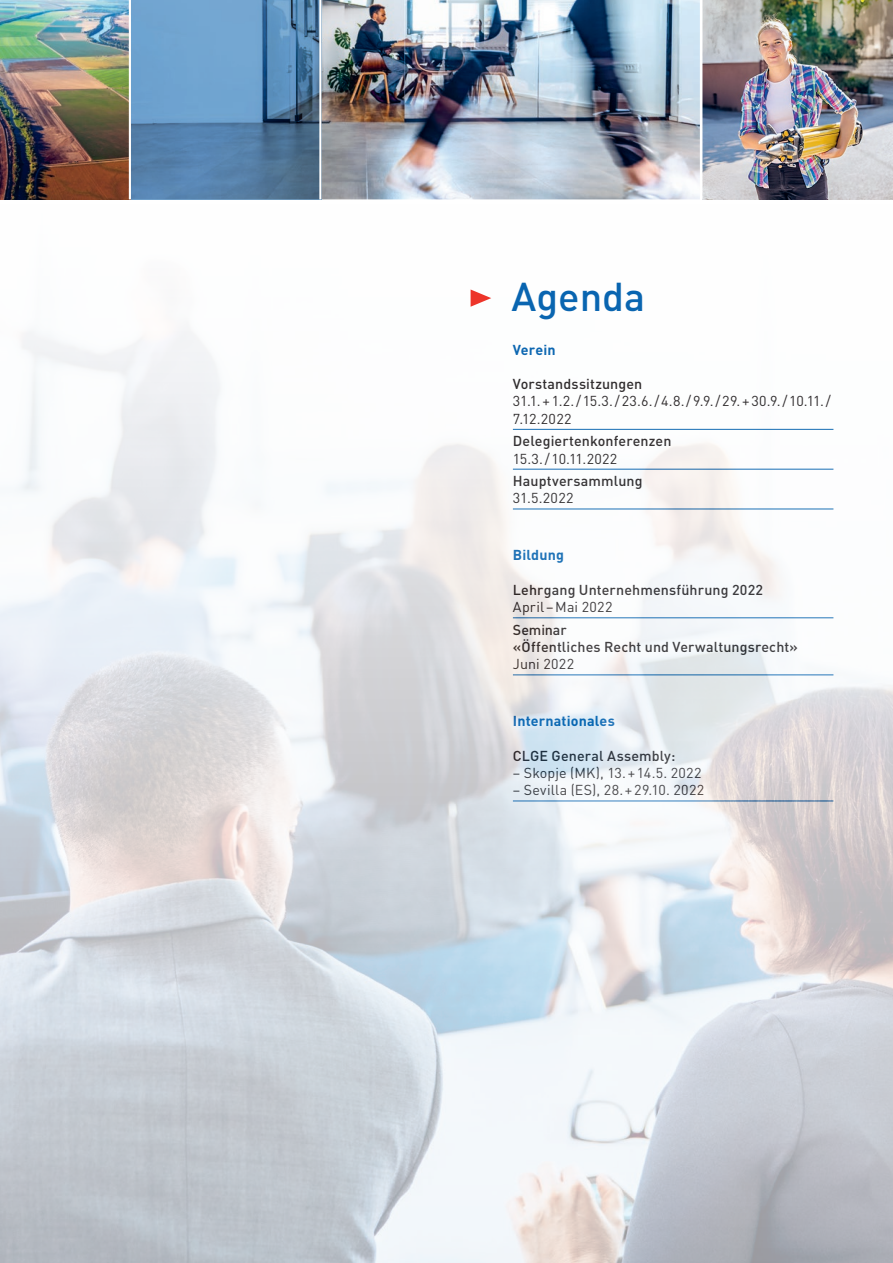
<style>
.page{position:relative;width:893px;height:1263px;background:#fff}
.page>*{position:absolute;margin:0;border:0;box-sizing:border-box;transform-origin:0 0}
.t1{font:500 39.75px "DIN";color:#0160ae}
.t2{font:500 14.25px/17.2px "DIN";letter-spacing:.01em;color:#231f20}
.t3{font:14.25px/17.2px "DIN";letter-spacing:.02em;color:#231f20}
.t4{font:700 14.25px "DIN";letter-spacing:.01em;color:#0160ae}
.t5{font:14.25px "DIN";letter-spacing:-.005em;color:#231f20}
</style>
<div class="page">
<img style="left:0;top:0;width:700px;height:195px">
<img style="left:702px;top:0;width:191px;height:195px">
<svg style="left:131px;top:0;width:188px;height:195px;background:#5e8cb6"></svg>
<img style="left:0;top:195px;width:893px;height:1068px">
<hr style="left:129px;top:0;width:2px;height:199px;background:#fff">
<hr style="left:319px;top:0;width:2px;height:199px;background:#fff">
<hr style="left:700px;top:0;width:2px;height:199px;background:#fff">
<h1 class="t1" style="left:512px;top:271px;width:135px">Agenda</h1>
<p class="t4" style="left:513px;top:340px;width:44px">Verein</p>
<p class="t2" style="left:513px;top:375px;width:131px">Vorstandssitzungen</p>
<p class="t3" style="left:513px;top:392px;width:319px">31.1.+1.2./15.3./23.6./4.8./9.9./29.+30.9./10.11./<br>7.12.2022</p>
<p class="t2" style="left:513px;top:432px;width:160px">Delegiertenkonferenzen</p>
<p class="t5" style="left:513px;top:449px;width:106px">15.3./10.11.2022</p>
<p class="t2" style="left:513px;top:472px;width:131px">Hauptversammlung</p>
<p class="t3" style="left:513px;top:489px;width:62px">31.5.2022</p>
<p class="t4" style="left:513px;top:546px;width:53px">Bildung</p>
<p class="t2" style="left:513px;top:581px;width:252px">Lehrgang Unternehmensführung 2022</p>
<p class="t3" style="left:513px;top:598px;width:101px">April–Mai 2022</p>
<p class="t2" style="left:513px;top:620px;width:287px">Seminar<br>«Öffentliches Recht und Verwaltungsrecht»</p>
<p class="t3" style="left:513px;top:655px;width:63px">Juni 2022</p>
<p class="t4" style="left:513px;top:712px;width:103px">Internationales</p>
<p class="t2" style="left:513px;top:747px;width:164px">CLGE General Assembly:</p>
<p class="t3" style="left:513px;top:764px;width:190px">– Skopje (MK), 13.+14.5. 2022</p>
<p class="t3" style="left:513px;top:781px;width:193px">– Sevilla (ES), 28.+29.10. 2022</p>
</div>
